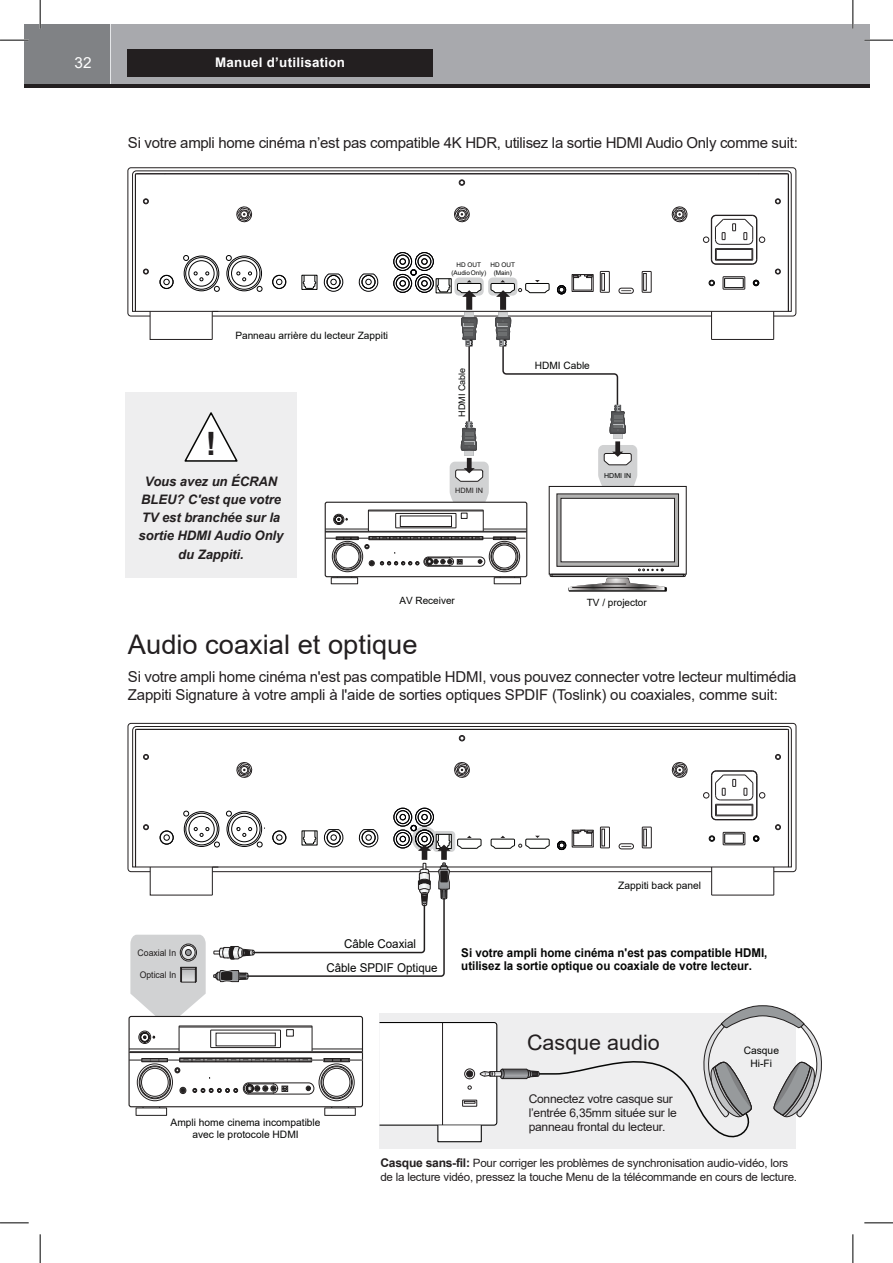
<style>
.page{position:relative;width:893px;height:1263px;background:#fff}
.page>*{position:absolute;margin:0;border:0;box-sizing:border-box;transform-origin:0 0}
.t1{font:700 32.1px "Arial";color:#231f20}
.t2{font:27px "Arial";color:#231f20}
.t3{font:21.3px "Arial";color:#231f20}
.t4{font:15.15px "Arial";color:#fff}
.t5{font:15px/18px "Arial";letter-spacing:-.015em;color:#231f20}
.t6{font:700 13.2px "Arial";letter-spacing:.02em;color:#fff}
.t7{font:italic 700 13.05px/18.3px "Arial";letter-spacing:-.005em;color:#231f20;text-align:center}
.t8{font:700 12.15px "Arial";color:#050605;scale:.95 1}
.t9{font:12.15px "Arial";color:#050605;scale:.95 1}
.t10{font:12px/14.4px "Arial";letter-spacing:-.02em;color:#231f20}
.t11{font:11.4px/13.8px "Arial";letter-spacing:-.02em;color:#231f20}
.t12{font:10.2px/12.3px "Arial";color:#050605;text-align:center}
.t13{font:10.05px "Arial";color:#050605}
.t14{font:9.15px "Arial";color:#211e1e;scale:.95 1}
.t15{font:9px "Arial";color:#050605}
.t16{font:7.35px "Arial";color:#211e1e}
.t17{font:6.75px "Arial";color:#050605}
.t18{font:6.45px/7.6px "Arial";color:#050605;text-align:center}
.s1{font-weight:700;font-size:12px}
</style>
<div class="page">
<div style="left:24px;top:24px;width:845px;height:60px;background:#a8a9ad"></div>
<div style="left:24px;top:24px;width:86px;height:61px;background:#808285"></div>
<div style="left:127px;top:49px;width:305px;height:28px;background:#231f20"></div>
<hr style="left:110px;top:24px;width:1px;height:61px;background:#e6e7e9">
<hr style="left:24px;top:84px;width:845px;height:4px;background:#231f20">
<hr style="left:0;top:39px;width:29px;height:2px;background:#fff">
<hr style="left:864px;top:39px;width:29px;height:2px;background:#fff">
<hr style="left:39px;top:0;width:2px;height:29px;background:#fff">
<hr style="left:852px;top:0;width:2px;height:29px;background:#fff">
<svg style="left:0;top:40px;width:29px;height:1px"></svg>
<svg style="left:864px;top:40px;width:29px;height:1px"></svg>
<svg style="left:0;top:1222px;width:29px;height:1px"></svg>
<svg style="left:864px;top:1222px;width:29px;height:1px"></svg>
<svg style="left:40px;top:0;width:1px;height:29px"></svg>
<svg style="left:40px;top:1234px;width:1px;height:29px"></svg>
<svg style="left:853px;top:0;width:1px;height:29px"></svg>
<svg style="left:853px;top:1234px;width:1px;height:29px"></svg>
<svg style="left:711px;top:317px;width:1px;height:22px"></svg>
<svg style="left:773px;top:317px;width:1px;height:22px"></svg>
<svg style="left:127px;top:167px;width:670px;height:150px"></svg>
<svg style="left:132px;top:170px;width:660px;height:142px"></svg>
<hr style="left:711px;top:339px;width:63px;height:1px;background:#231f20">
<svg style="left:149px;top:311px;width:69px;height:29px"></svg>
<div style="left:189px;top:261px;width:25px;height:25px;border:1px solid #030303;border-radius:50%"></div>
<div style="left:186px;top:257px;width:31px;height:32px;border:1px solid #030303;border-radius:50%"></div>
<div style="left:228px;top:257px;width:32px;height:32px;border:1px solid #030303;border-radius:50%"></div>
<div style="left:231px;top:261px;width:26px;height:25px;border:1px solid #030303;border-radius:50%"></div>
<svg style="left:358px;top:273px;width:21px;height:19px"></svg>
<svg style="left:323px;top:273px;width:22px;height:19px"></svg>
<svg style="left:164px;top:279px;width:5px;height:6px"></svg>
<div style="left:160px;top:275px;width:13px;height:14px;border:1px solid #030303;border-radius:50%"></div>
<div style="left:273px;top:275px;width:13px;height:14px;border:1px solid #030303;border-radius:50%"></div>
<svg style="left:276px;top:279px;width:6px;height:6px"></svg>
<div style="left:272px;top:275px;width:14px;height:14px;border:1px solid #030303;border-radius:50%"></div>
<svg style="left:237px;top:272px;width:25px;height:20px"></svg>
<svg style="left:183px;top:255px;width:6px;height:6px"></svg>
<div style="left:184px;top:256px;width:35px;height:35px;border:1px solid #000002;border-radius:50%"></div>
<svg style="left:194px;top:272px;width:25px;height:20px"></svg>
<svg style="left:226px;top:255px;width:5px;height:6px"></svg>
<div style="left:227px;top:256px;width:35px;height:35px;border:1px solid #000002;border-radius:50%"></div>
<svg style="left:722px;top:276px;width:24px;height:14px"></svg>
<svg style="left:709px;top:280px;width:6px;height:6px"></svg>
<svg style="left:753px;top:280px;width:6px;height:6px"></svg>
<svg style="left:127px;top:723px;width:670px;height:149px"></svg>
<svg style="left:132px;top:726px;width:660px;height:28px"></svg>
<div style="left:125px;top:392px;width:171px;height:186px;background:#eeeeef"></div>
<svg style="left:129px;top:754px;width:693px;height:395px"></svg>
<svg style="left:184px;top:412px;width:54px;height:50px"></svg>
<div style="left:331px;top:577px;width:27px;height:7px;border:1px solid #211e1e"></div>
<div style="left:333px;top:514px;width:11px;height:11px;border:1px solid #211e1e;border-radius:50%"></div>
<svg style="left:334px;top:515px;width:13px;height:9px"></svg>
<div style="left:325px;top:502px;width:202px;height:75px;border:1px solid #211e1e;border-radius:2px"></div>
<div style="left:369px;top:536px;width:114px;height:4px;border:1px solid #211e1e"></div>
<hr style="left:325px;top:531px;width:201px;height:1px;background:#211e1e">
<hr style="left:325px;top:532px;width:201px;height:1px;background:#211e1e">
<svg style="left:332px;top:541px;width:31px;height:31px"></svg>
<div style="left:332px;top:541px;width:31px;height:31px;border:1px solid #211e1e;border-radius:50%"></div>
<div style="left:334px;top:543px;width:27px;height:27px;border:1px solid #211e1e;border-radius:50%"></div>
<div style="left:336px;top:545px;width:23px;height:23px;border:1px solid #211e1e;border-radius:50%"></div>
<svg style="left:489px;top:541px;width:31px;height:31px"></svg>
<div style="left:489px;top:541px;width:31px;height:31px;border:1px solid #211e1e;border-radius:50%"></div>
<div style="left:491px;top:543px;width:27px;height:27px;border:1px solid #211e1e;border-radius:50%"></div>
<div style="left:491px;top:543px;width:26px;height:27px;border:1px solid #211e1e;border-radius:50%"></div>
<div style="left:493px;top:545px;width:23px;height:23px;border:1px solid #211e1e;border-radius:50%"></div>
<svg style="left:368px;top:510px;width:115px;height:21px"></svg>
<div style="left:494px;top:577px;width:27px;height:7px;border:1px solid #211e1e"></div>
<hr style="left:368px;top:511px;width:115px;height:1px;background:#211e1e">
<hr style="left:325px;top:529px;width:43px;height:1px;background:#211e1e">
<hr style="left:483px;top:529px;width:43px;height:1px;background:#211e1e">
<svg style="left:325px;top:537px;width:200px;height:29px"></svg>
<svg style="left:556px;top:493px;width:124px;height:76px"></svg>
<div style="left:549px;top:486px;width:138px;height:89px;border:1px solid #211e1e"></div>
<svg style="left:559px;top:496px;width:118px;height:68px"></svg>
<div style="left:561px;top:498px;width:113px;height:64px;background:#fff"></div>
<div style="left:560px;top:498px;width:115px;height:64px;border:1px solid #211e1e"></div>
<svg style="left:549px;top:569px;width:137px;height:23px"></svg>
<svg style="left:437px;top:270px;width:215px;height:232px"></svg>
<p class="t4" style="left:75px;top:53px;width:19px">32</p>
<p class="t6" style="left:215px;top:53px;width:131px">Manuel d’utilisation</p>
<p class="t5" style="left:128px;top:134px;width:671px">Si votre ampli home cinéma n’est pas compatible 4K HDR, utilisez la sortie HDMI Audio Only comme suit:</p>
<p class="t18" style="left:451px;top:261px;width:36px">HD OUT (Audio Only)</p>
<p class="t18" style="left:490px;top:261px;width:26px">HD OUT (Main)</p>
<p class="t13" style="left:235px;top:328px;width:154px">Panneau arrière du lecteur Zappiti</p>
<h1 class="t1" style="left:206px;top:421px;width:12px">!</h1>
<p class="t7" style="left:139px;top:472px;width:146px">Vous avez un ÉCRAN<br>BLEU? C'est que votre<br>TV est branchée sur la sortie HDMI Audio Only du Zappiti.</p>
<p class="t15" style="left:456px;top:417px;width:51px;rotate:-90deg">HDMI Cable</p>
<p class="t16" style="left:455px;top:486px;width:30px">HDMI IN</p>
<p class="t13" style="left:399px;top:593px;width:57px">AV Receiver</p>
<p class="t13" style="left:535px;top:358px;width:57px">HDMI Cable</p>
<p class="t17" style="left:604px;top:471px;width:28px">HDMI IN</p>
<p class="t13" style="left:587px;top:596px;width:61px">TV / projector</p>
<h2 class="t2" style="left:128px;top:626px;width:291px">Audio coaxial et optique</h2>
<p class="t5" style="left:128px;top:668px;width:670px">Si votre ampli home cinéma n'est pas compatible HDMI, vous pouvez connecter votre lecteur multimédia<br>Zappiti Signature à votre ampli à l'aide de sorties optiques SPDIF (Toslink) ou coaxiales, comme suit:</p>
<p class="t14" style="left:138px;top:946px;width:42px">Coaxial In</p>
<p class="t14" style="left:140px;top:968px;width:40px">Optical In</p>
<p class="t9" style="left:344px;top:936px;width:77px">Câble Coaxial</p>
<p class="t12" style="left:618px;top:879px;width:85px">Zappiti back panel</p>
<p class="t8" style="left:461px;top:944px;width:324px">Si votre ampli home cinéma n'est pas compatible HDMI,</p>
<p class="t9" style="left:326px;top:959px;width:119px">Câble SPDIF Optique</p>
<p class="t8" style="left:461px;top:957px;width:307px">utilisez la sortie optique ou coaxiale de votre lecteur.</p>
<h3 class="t3" style="left:527px;top:1028px;width:134px">Casque audio</h3>
<p class="t12" style="left:744px;top:1044px;width:37px">Casque<br>Hi-Fi</p>
<p class="t12" style="left:171px;top:1116px;width:152px">Ampli home cinema incompatible avec le protocole HDMI</p>
<p class="t10" style="left:529px;top:1091px;width:150px">Connectez votre casque sur l’entrée 6,35mm située sur le panneau frontal du lecteur.</p>
<p class="t11" style="left:380px;top:1156px;width:418px"><span class="s1">Casque sans-fil:</span> Pour corriger les problèmes de synchronisation audio-vidéo, lors de la lecture vidéo, pressez la touche Menu de la télécommande en cours de lecture.</p>
</div>
